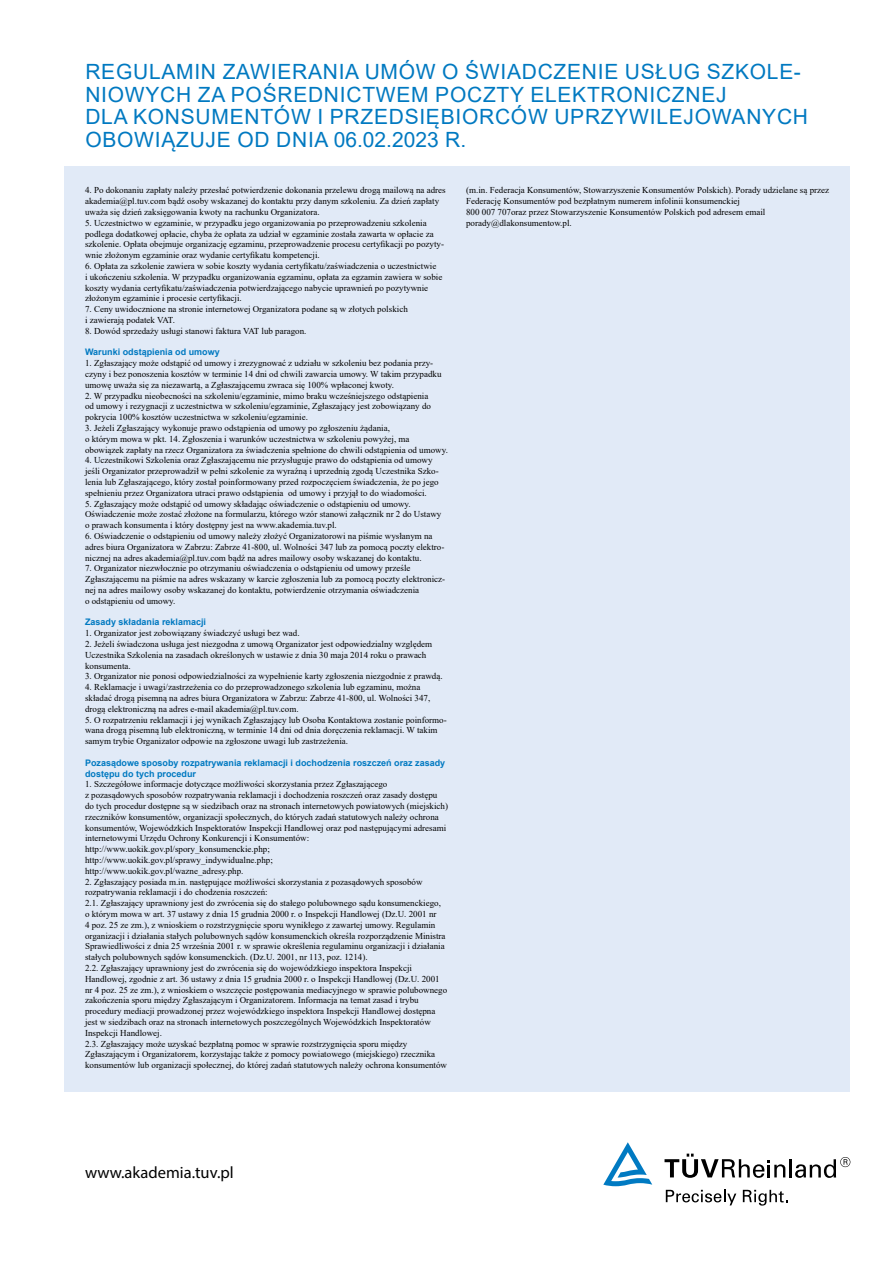
<style>
.page{position:relative;width:893px;height:1263px;background:#fff}
.page>*{position:absolute;margin:0;border:0;box-sizing:border-box;transform-origin:0 0}
.t1{font:21px/22.5px "Arial";letter-spacing:.035em;color:#0079c1}
.t2{font:16.5px "Myriad Pro";color:#000}
.t3{font:9px/10.8px "Times New Roman";color:#000}
.t4{font:700 9px/10.8px "Arial";color:#0079c1}
</style>
<div class="page">
<svg style="left:666px;top:1190px;width:70px;height:15px"></svg>
<svg style="left:743px;top:1190px;width:44px;height:15px"></svg>
<svg style="left:664px;top:1153px;width:121px;height:25px"></svg>
<hr style="left:789px;top:1159px;width:3px;height:18px;background:#000">
<svg style="left:795px;top:1157px;width:55px;height:21px"></svg>
<svg style="left:603px;top:1142px;width:49px;height:44px"></svg>
<div style="left:64px;top:167px;width:786px;height:925px;background:#e1eaf7"></div>
<h1 class="t1" style="left:85px;top:60px;width:724px">REGULAMIN ZAWIERANIA UMÓW O ŚWIADCZENIE USŁUG SZKOLE-NIOWYCH ZA POŚREDNICTWEM POCZTY ELEKTRONICZNEJ<br>DLA KONSUMENTÓW I PRZEDSIĘBIORCÓW UPRZYWILEJOWANYCH OBOWIĄZUJE OD DNIA 06.02.2023 R.</h1>
<p class="t3" style="left:85px;top:185px;width:362px">4. Po dokonaniu zapłaty należy przesłać potwierdzenie dokonania przelewu drogą mailową na adres akademia@pl.tuv.com bądź osoby wskazanej do kontaktu przy danym szkoleniu. Za dzień zapłaty uważa się dzień zaksięgowania kwoty na rachunku Organizatora.</p>
<p class="t3" style="left:85px;top:217px;width:360px">5. Uczestnictwo w egzaminie, w przypadku jego organizowania po przeprowadzeniu szkolenia podlega dodatkowej opłacie, chyba że opłata za udział w egzaminie została zawarta w opłacie za szkolenie. Opłata obejmuje organizację egzaminu, przeprowadzenie procesu certyfikacji po pozyty&shy;wnie złożonym egzaminie oraz wydanie certyfikatu kompetencji.</p>
<p class="t3" style="left:85px;top:260px;width:359px">6. Opłata za szkolenie zawiera w sobie koszty wydania certyfikatu/zaświadczenia o uczestnictwie<br>i ukończeniu szkolenia. W przypadku organizowania egzaminu, opłata za egzamin zawiera w sobie koszty wydania certyfikatu/zaświadczenia potwierdzającego nabycie uprawnień po pozytywnie złożonym egzaminie i procesie certyfikacji.</p>
<p class="t3" style="left:85px;top:303px;width:324px">7. Ceny uwidocznione na stronie internetowej Organizatora podane są w złotych polskich i zawierają podatek VAT.</p>
<p class="t3" style="left:85px;top:325px;width:223px">8. Dowód sprzedaży usługi stanowi faktura VAT lub paragon.</p>
<p class="t4" style="left:85px;top:347px;width:136px">Warunki odstąpienia od umowy</p>
<p class="t3" style="left:85px;top:357px;width:358px">1. Zgłaszający może odstąpić od umowy i zrezygnować z udziału w szkoleniu bez podania przy&shy;czyny i bez ponoszenia kosztów w terminie 14 dni od chwili zawarcia umowy. W takim przypadku umowę uważa się za niezawartą, a Zgłaszającemu zwraca się 100% wpłaconej kwoty.</p>
<p class="t3" style="left:85px;top:390px;width:347px">2. W przypadku nieobecności na szkoleniu/egzaminie, mimo braku wcześniejszego odstąpienia od umowy i rezygnacji z uczestnictwa w szkoleniu/egzaminie, Zgłaszający jest zobowiązany do pokrycia 100% kosztów uczestnictwa w szkoleniu/egzaminie.</p>
<p class="t3" style="left:85px;top:422px;width:364px">3. Jeżeli Zgłaszający wykonuje prawo odstąpienia od umowy po zgłoszeniu żądania,<br>o którym mowa w pkt. 14. Zgłoszenia i warunków uczestnictwa w szkoleniu powyżej, ma obowiązek zapłaty na rzecz Organizatora za świadczenia spełnione do chwili odstąpienia od umowy.</p>
<p class="t3" style="left:85px;top:455px;width:355px">4. Uczestnikowi Szkolenia oraz Zgłaszającemu nie przysługuje prawo do odstąpienia od umowy jeśli Organizator przeprowadził w pełni szkolenie za wyraźną i uprzednią zgodą Uczestnika Szko&shy;lenia lub Zgłaszającego, który został poinformowany przed rozpoczęciem świadczenia, że po jego spełnieniu przez Organizatora utraci prawo odstąpienia od umowy i przyjął to do wiadomości.</p>
<p class="t3" style="left:85px;top:498px;width:358px">5. Zgłaszający może odstąpić od umowy składając oświadczenie o odstąpieniu od umowy.<br>Oświadczenie może zostać złożone na formularzu, którego wzór stanowi załącznik nr 2 do Ustawy o prawach konsumenta i który dostępny jest na www.akademia.tuv.pl.</p>
<p class="t3" style="left:85px;top:530px;width:361px">6. Oświadczenie o odstąpieniu od umowy należy złożyć Organizatorowi na piśmie wysłanym na adres biura Organizatora w Zabrzu: Zabrze 41-800, ul. Wolności 347 lub za pomocą poczty elektro&shy;nicznej na adres akademia@pl.tuv.com bądź na adres mailowy osoby wskazanej do kontaktu.</p>
<p class="t3" style="left:85px;top:563px;width:362px">7. Organizator niezwłocznie po otrzymaniu oświadczenia o odstąpieniu od umowy prześle Zgłaszającemu na piśmie na adres wskazany w karcie zgłoszenia lub za pomocą poczty elektronicz&shy;nej na adres mailowy osoby wskazanej do kontaktu, potwierdzenie otrzymania oświadczenia<br>o odstąpieniu od umowy.</p>
<p class="t4" style="left:85px;top:617px;width:123px">Zasady składania reklamacji</p>
<p class="t3" style="left:85px;top:627px;width:216px">1. Organizator jest zobowiązany świadczyć usługi bez wad.</p>
<p class="t3" style="left:85px;top:638px;width:349px">2. Jeżeli świadczona usługa jest niezgodna z umową Organizator jest odpowiedzialny względem<br>Uczestnika Szkolenia na zasadach określonych w ustawie z dnia 30 maja 2014 roku o prawach konsumenta.</p>
<p class="t3" style="left:85px;top:671px;width:359px">3. Organizator nie ponosi odpowiedzialności za wypełnienie karty zgłoszenia niezgodnie z prawdą.</p>
<p class="t3" style="left:85px;top:681px;width:347px">4. Reklamacje i uwagi/zastrzeżenia co do przeprowadzonego szkolenia lub egzaminu, można składać drogą pisemną na adres biura Organizatora w Zabrzu: Zabrze 41-800, ul. Wolności 347, drogą elektroniczną na adres e-mail akademia@pl.tuv.com.</p>
<p class="t3" style="left:85px;top:714px;width:363px">5. O rozpatrzeniu reklamacji i jej wynikach Zgłaszający lub Osoba Kontaktowa zostanie poinformo&shy;wana drogą pisemną lub elektroniczną, w terminie 14 dni od dnia doręczenia reklamacji. W takim samym trybie Organizator odpowie na zgłoszone uwagi lub zastrzeżenia.</p>
<p class="t4" style="left:85px;top:757px;width:362px">Pozasądowe sposoby rozpatrywania reklamacji i dochodzenia roszczeń oraz zasady dostępu do tych procedur</p>
<p class="t3" style="left:85px;top:779px;width:364px">1. Szczegółowe informacje dotyczące możliwości skorzystania przez Zgłaszającego<br>z pozasądowych sposobów rozpatrywania reklamacji i dochodzenia roszczeń oraz zasady dostępu do tych procedur dostępne są w siedzibach oraz na stronach internetowych powiatowych (miejskich) rzeczników konsumentów, organizacji społecznych, do których zadań statutowych należy ochrona konsumentów, Wojewódzkich Inspektoratów Inspekcji Handlowej oraz pod następującymi adresami internetowymi Urzędu Ochrony Konkurencji i Konsumentów: http://www.uokik.gov.pl/spory_konsumenckie.php; http://www.uokik.gov.pl/sprawy_indywidualne.php;<br>http://www.uokik.gov.pl/wazne_adresy.php.</p>
<p class="t3" style="left:85px;top:876px;width:364px">2. Zgłaszający posiada m.in. następujące możliwości skorzystania z pozasądowych sposobów rozpatrywania reklamacji i do chodzenia roszczeń:<br>2.1. Zgłaszający uprawniony jest do zwrócenia się do stałego polubownego sądu konsumenckiego, o którym mowa w art. 37 ustawy z dnia 15 grudnia 2000 r. o Inspekcji Handlowej (Dz.U. 2001 nr<br>4 poz. 25 ze zm.), z wnioskiem o rozstrzygnięcie sporu wynikłego z zawartej umowy. Regulamin organizacji i działania stałych polubownych sądów konsumenckich określa rozporządzenie Ministra Sprawiedliwości z dnia 25 września 2001 r. w sprawie określenia regulaminu organizacji i działania stałych polubownych sądów konsumenckich. (Dz.U. 2001, nr 113, poz. 1214).<br>2.2. Zgłaszający uprawniony jest do zwrócenia się do wojewódzkiego inspektora Inspekcji Handlowej, zgodnie z art. 36 ustawy z dnia 15 grudnia 2000 r. o Inspekcji Handlowej (Dz.U. 2001 nr 4 poz. 25 ze zm.), z wnioskiem o wszczęcie postępowania mediacyjnego w sprawie polubownego zakończenia sporu między Zgłaszającym i Organizatorem. Informacja na temat zasad i trybu procedury mediacji prowadzonej przez wojewódzkiego inspektora Inspekcji Handlowej dostępna jest w siedzibach oraz na stronach internetowych poszczególnych Wojewódzkich Inspektoratów Inspekcji Handlowej.<br>2.3. Zgłaszający może uzyskać bezpłatną pomoc w sprawie rozstrzygnięcia sporu między Zgłaszającym i Organizatorem, korzystając także z pomocy powiatowego (miejskiego) rzecznika konsumentów lub organizacji społecznej, do której zadań statutowych należy ochrona konsumentów</p>
<p class="t3" style="left:466px;top:185px;width:365px">(m.in. Federacja Konsumentów, Stowarzyszenie Konsumentów Polskich). Porady udzielane są przez Federację Konsumentów pod bezpłatnym numerem infolinii konsumenckiej<br>800 007 707oraz przez Stowarzyszenie Konsumentów Polskich pod adresem email porady@dlakonsumentow.pl.</p>
<h2 class="t2" style="left:85px;top:1162px;width:150px">www.akademia.tuv.pl</h2>
</div>
